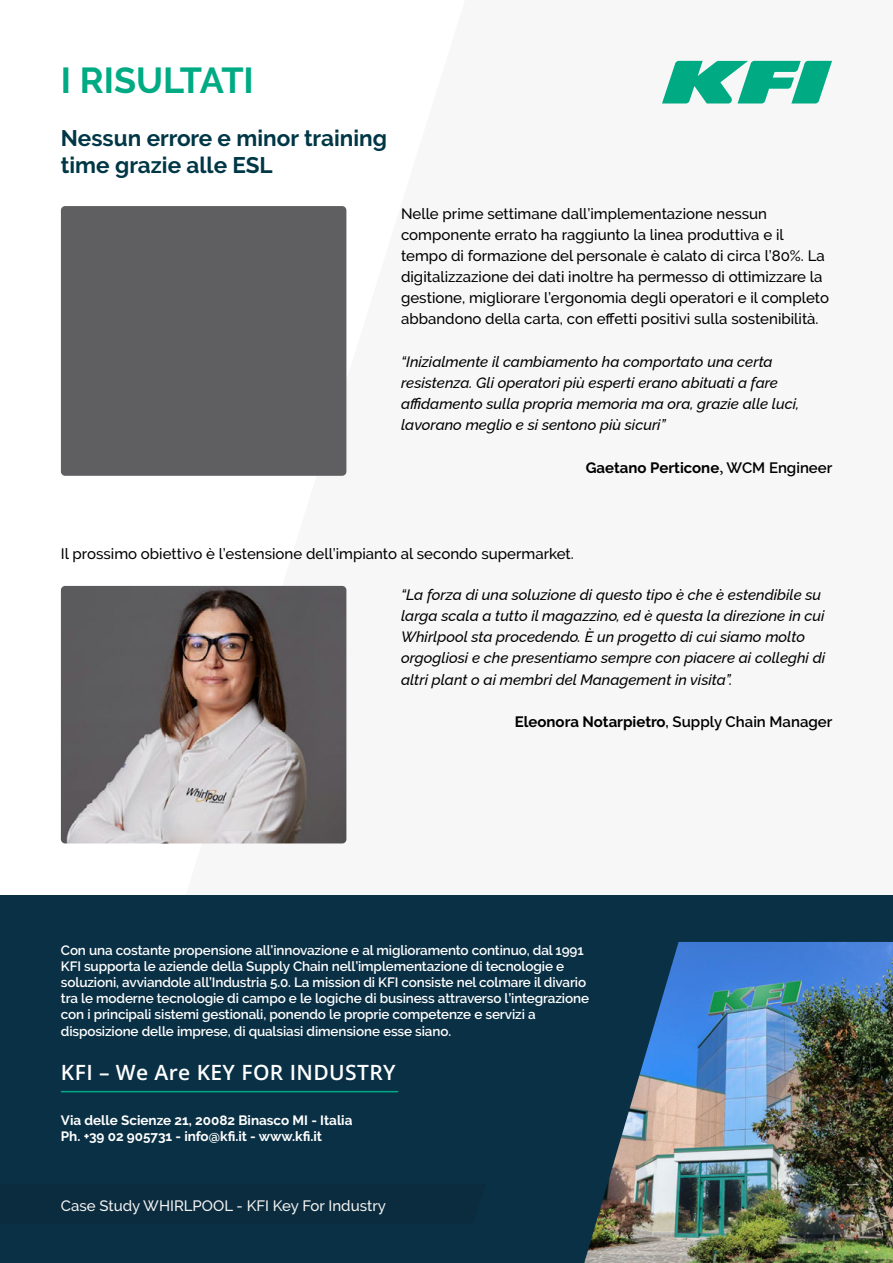
<style>
.page{position:relative;width:893px;height:1263px;background:#fff}
.page>*{position:absolute;margin:0;border:0;box-sizing:border-box;transform-origin:0 0}
.t1{font:700 36px "Raleway";color:#00ab84}
.t2{font:700 22.5px/27px "Raleway";color:#003746}
.t3{font:600 21px "Open Sans";letter-spacing:.02em;color:#fff}
.t4{font:italic 500 15px/21.1px "Raleway";color:#000}
.t5{font:500 15px/21px "Raleway";color:#000}
.t6{font:700 15px "Raleway";color:#000}
.t7{font:500 15px "Raleway";color:#f3f3f2}
.t8{font:600 13.5px/16.2px "Raleway";letter-spacing:-.01em;color:#fff}
.t9{font:700 13.5px/16.2px "Raleway";color:#fff}
.s1{font-family:"Minion Pro";font-weight:400;font-size:18px}
.s2{font-weight:600}
</style>
<div class="page">
<div style="left:0;top:895px;width:893px;height:368px;background:#0a3045"></div>
<img style="left:584px;top:942px;width:309px;height:321px">
<img style="left:61px;top:586px;width:285px;height:257px">
<div style="left:61px;top:206px;width:285px;height:270px;background:#5f5e61;border-radius:4px"></div>
<hr style="left:61px;top:1091px;width:337px;height:1px;background:#00ab84">
<svg style="left:662px;top:61px;width:170px;height:43px"></svg>
<h1 class="t1" style="left:61px;top:66px;width:195px">I RISULTATI</h1>
<h2 class="t2" style="left:61px;top:127px;width:328px">Nessun errore e minor training time grazie alle ESL</h2>
<p class="t5" style="left:401px;top:205px;width:429px">Nelle prime settimane dall’implementazione nessun componente errato ha raggiunto la linea produttiva e il tempo di formazione del personale è calato di circa l’80%. La digitalizzazione dei dati inoltre ha permesso di ottimizzare la gestione, migliorare l’ergonomia degli operatori e il completo abbandono della carta, con effetti positivi sulla sostenibilità.</p>
<p class="t4" style="left:401px;top:352px;width:400px">“Inizialmente il cambiamento ha comportato una certa resistenza. Gli operatori più esperti erano abituati a fare affidamento sulla propria memoria ma ora, grazie alle luci, lavorano meglio e si sentono più sicuri”</p>
<p class="t6" style="left:586px;top:462px;width:248px">Gaetano Perticone<span class="s1">,</span> <span class="s2">WCM Engineer</span></p>
<p class="t5" style="left:61px;top:545px;width:514px">Il prossimo obiettivo è l’estensione dell’impianto al secondo supermarket.</p>
<p class="t4" style="left:401px;top:583px;width:426px">“La forza di una soluzione di questo tipo è che è estendibile su larga scala a tutto il magazzino, ed è questa la direzione in cui Whirlpool sta procedendo. È un progetto di cui siamo molto orgogliosi e che presentiamo sempre con piacere ai colleghi di altri plant o ai membri del Management in visita”.</p>
<p class="t6" style="left:515px;top:715px;width:319px">Eleonora Notarpietro<span class="s2">, Supply Chain Manager</span></p>
<p class="t8" style="left:61px;top:943px;width:530px">Con una costante propensione all’innovazione e al miglioramento continuo, dal 1991<br>KFI supporta le aziende della Supply Chain nell’implementazione di tecnologie e soluzioni, avviandole all’Industria 5.0. La mission di KFI consiste nel colmare il divario tra le moderne tecnologie di campo e le logiche di business attraverso l’integrazione con i principali sistemi gestionali, ponendo le proprie competenze e servizi a disposizione delle imprese, di qualsiasi dimensione esse siano.</p>
<h3 class="t3" style="left:61px;top:1060px;width:336px">KFI – We Are KEY FOR INDUSTRY</h3>
<p class="t9" style="left:61px;top:1113px;width:293px">Via delle Scienze 21, 20082 Binasco MI - Italia<br>Ph. +39 02 905731 - info@kfi.it - www.kfi.it</p>
<p class="t7" style="left:61px;top:1199px;width:327px">Case Study WHIRLPOOL - KFI Key For Industry</p>
</div>
